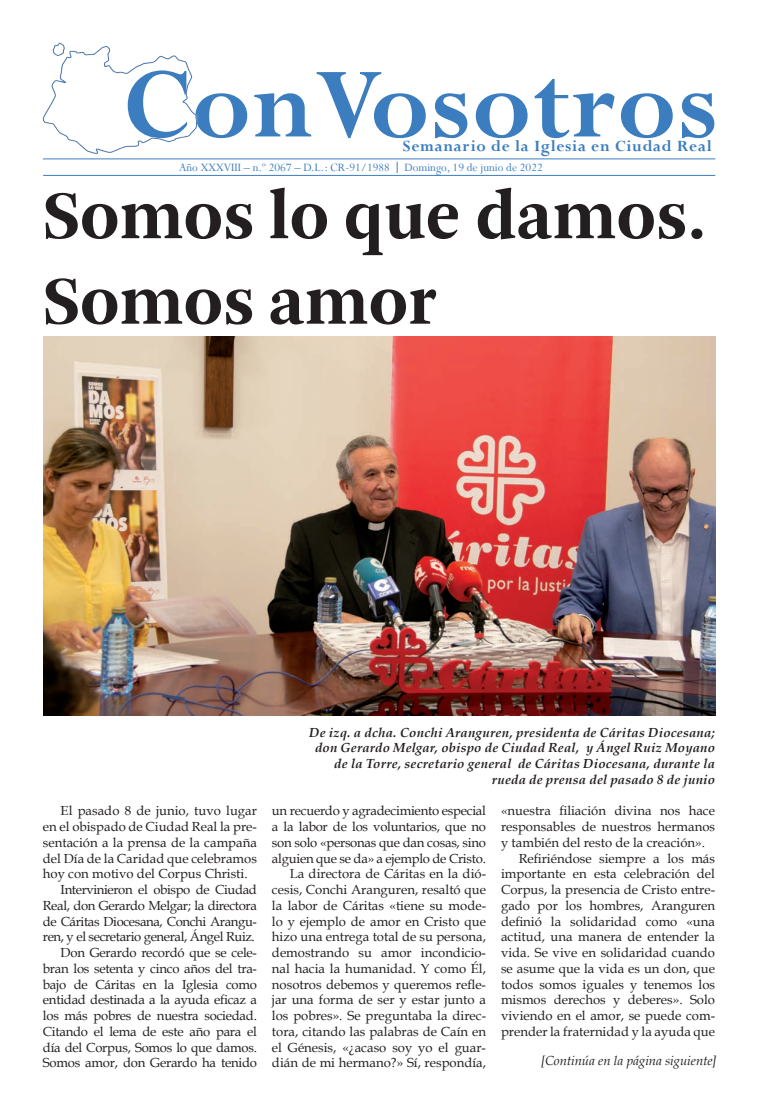
<style>
.page{position:relative;width:758px;height:1112px;background:#fff}
.page>*{position:absolute;margin:0;border:0;box-sizing:border-box;transform-origin:0 0}
.t1{font:700 110px "Perpetua";letter-spacing:.01em;color:#3b7dbe}
.t2{font:700 71.25px/85.5px "Arnhem";color:#231f20}
.t3{font:700 17.5px "Perpetua";letter-spacing:.04em;color:#3b7dbe}
.t4{font:13.12px/15.8px "Book Antiqua";color:#231f20;text-align:right}
.t5{font:13.12px "Book Antiqua";letter-spacing:-.02em;color:#231f20}
.t6{font:italic 700 13.12px/15.8px "Book Antiqua";letter-spacing:.015em;color:#231f20;text-align:right}
.t7{font:13.12px "Book Antiqua";letter-spacing:-.03em;color:#231f20}
.t8{font:italic 13.12px "Book Antiqua";color:#231f20}
.t9{font:12.5px "Perpetua";color:#3b7dbe}
</style>
<div class="page">
<hr style="left:43px;top:159px;width:672px;height:1px;background:#3b7dbe">
<hr style="left:43px;top:175px;width:672px;height:1px;background:#3b7dbe">
<img style="left:42px;top:42px;width:156px;height:112px">
<img style="left:43px;top:337px;width:672px;height:379px">
<h1 class="t1" style="left:123px;top:36px;width:596px">ConVosotros</h1>
<h3 class="t3" style="left:403px;top:135px;width:310px">Semanario de la Iglesia en Ciudad Real</h3>
<p class="t9" style="left:179px;top:159px;width:365px">Año XXXVIII – n.º 2067 – D.L.: CR-91/1988 Domingo, 19 de junio de 2022</p>
<h2 class="t2" style="left:43px;top:174px;width:664px">Somos lo que damos.<br>Somos amor</h2>
<p class="t4" style="left:61px;top:803px;width:198px">El pasado 8 de junio, tuvo lugar</p>
<p class="t4" style="left:43px;top:818px;width:215px">en el obispado de Ciudad Real la pre-</p>
<p class="t4" style="left:43px;top:834px;width:215px">sentación a la prensa de la campaña</p>
<p class="t4" style="left:43px;top:850px;width:215px">del Día de la Caridad que celebramos</p>
<p class="t4" style="left:43px;top:866px;width:206px">hoy con motivo del Corpus Christi.</p>
<p class="t7" style="left:61px;top:880px;width:198px">Intervinieron el obispo de Ciudad</p>
<p class="t7" style="left:43px;top:896px;width:215px">Real, don Gerardo Melgar; la directora</p>
<p class="t7" style="left:43px;top:912px;width:215px">de Cáritas Diocesana, Conchi Arangu-</p>
<p class="t7" style="left:43px;top:928px;width:213px">ren, y el secretario general, Ángel Ruiz.</p>
<p class="t5" style="left:61px;top:943px;width:198px">Don Gerardo recordó que se cele-</p>
<p class="t5" style="left:43px;top:959px;width:215px">bran los setenta y cinco años del tra-</p>
<p class="t5" style="left:43px;top:975px;width:215px">bajo de Cáritas en la Iglesia como</p>
<p class="t5" style="left:43px;top:991px;width:215px">entidad destinada a la ayuda eficaz a</p>
<p class="t5" style="left:43px;top:1006px;width:215px">los más pobres de nuestra sociedad.</p>
<p class="t5" style="left:43px;top:1022px;width:215px">Citando el lema de este año para el</p>
<p class="t5" style="left:43px;top:1038px;width:215px">día del Corpus, Somos lo que damos.</p>
<p class="t5" style="left:43px;top:1054px;width:215px">Somos amor, don Gerardo ha tenido</p>
<p class="t6" style="left:309px;top:724px;width:407px">De izq. a dcha. Conchi Aranguren, presidenta de Cáritas Diocesana; don Gerardo Melgar, obispo de Ciudad Real, y Ángel Ruiz Moyano de la Torre, secretario general de Cáritas Diocesana, durante la rueda de prensa del pasado 8 de junio</p>
<p class="t4" style="left:272px;top:803px;width:215px">un recuerdo y agradecimiento especial a la labor de los voluntarios, que no son solo «personas que dan cosas, sino alguien que se da» a ejemplo de Cristo.<br>La directora de Cáritas en la dió&shy;cesis, Conchi Aranguren, resaltó que la labor de Cáritas «tiene su mode&shy;lo y ejemplo de amor en Cristo que hizo una entrega total de su persona, demostrando su amor incondicio&shy;nal hacia la humanidad. Y como Él, nosotros debemos y queremos refle&shy;jar una forma de ser y estar junto a los pobres». Se preguntaba la direc&shy;tora, citando las palabras de Caín en el Génesis, «¿acaso soy yo el guar&shy;dián de mi hermano?» Sí, respondía,</p>
<p class="t4" style="left:501px;top:803px;width:215px">«nuestra filiación divina nos hace</p>
<p class="t4" style="left:501px;top:818px;width:215px">responsables de nuestros hermanos</p>
<p class="t4" style="left:501px;top:834px;width:205px">y también del resto de la creación».</p>
<p class="t4" style="left:519px;top:850px;width:198px">Refiriéndose siempre a los más</p>
<p class="t4" style="left:501px;top:866px;width:215px">importante en esta celebración del</p>
<p class="t4" style="left:501px;top:881px;width:215px">Corpus, la presencia de Cristo entre-</p>
<p class="t4" style="left:501px;top:897px;width:215px">gado por los hombres, Aranguren</p>
<p class="t4" style="left:501px;top:913px;width:215px">definió la solidaridad como «una</p>
<p class="t4" style="left:501px;top:929px;width:215px">actitud, una manera de entender la</p>
<p class="t4" style="left:501px;top:944px;width:215px">vida. Se vive en solidaridad cuando</p>
<p class="t4" style="left:501px;top:960px;width:215px">se asume que la vida es un don, que</p>
<p class="t4" style="left:501px;top:976px;width:215px">todos somos iguales y tenemos los</p>
<p class="t4" style="left:501px;top:992px;width:215px">mismos derechos y deberes». Solo</p>
<p class="t4" style="left:501px;top:1007px;width:215px">viviendo en el amor, se puede com-</p>
<p class="t4" style="left:501px;top:1023px;width:215px">prender la fraternidad y la ayuda que</p>
<p class="t8" style="left:541px;top:1051px;width:177px">[Continúa en la página siguiente]</p>
</div>
